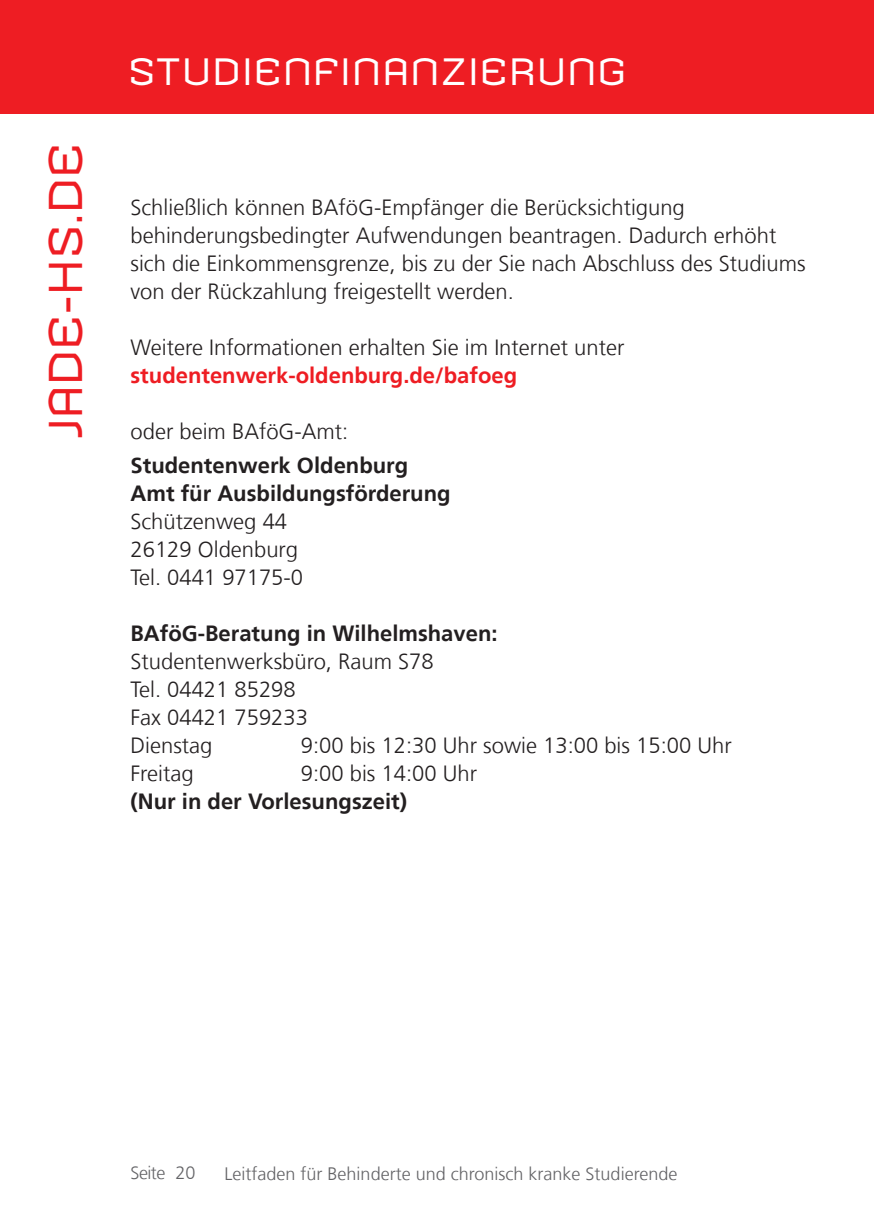
<style>
.page{position:relative;width:874px;height:1225px;background:#fff}
.page>*{position:absolute;margin:0;border:0;box-sizing:border-box;transform-origin:0 0}
.t1{font:46px "Armada";letter-spacing:-.025em;color:#ee1d23}
.t2{font:37px "Armada";color:#fff}
.t3{font:300 22px/28px "NDS Frutiger";color:#231f20}
.t4{font:700 22px/28px "NDS Frutiger";color:#231f20}
.t5{font:700 22px "NDS Frutiger";color:#ee1d23}
.t6{font:300 18px "NDS Frutiger";color:#636366}
</style>
<div class="page">
<div style="left:0;top:0;width:873px;height:113px;background:#ee1d23"></div>
<h1 class="t1" style="left:38px;top:440px;width:300px;rotate:-90deg">JADE-HS.DE</h1>
<h2 class="t2" style="left:128px;top:50px;width:500px">STUDIENFINANZIERUNG</h2>
<p class="t3" style="left:130px;top:194px;width:676px">Schließlich können BAföG-Empfänger die Berücksichtigung behinderungsbedingter Aufwendungen beantragen. Dadurch erhöht sich die Einkommensgrenze, bis zu der Sie nach Abschluss des Studiums von der Rückzahlung freigestellt werden.</p>
<p class="t3" style="left:130px;top:334px;width:495px">Weitere Informationen erhalten Sie im Internet unter</p>
<p class="t5" style="left:130px;top:362px;width:388px">studentenwerk-oldenburg.de/bafoeg</p>
<p class="t3" style="left:130px;top:418px;width:219px">oder beim BAföG-Amt:</p>
<p class="t4" style="left:130px;top:451px;width:321px">Studentenwerk Oldenburg<br>Amt für Ausbildungsförderung</p>
<p class="t3" style="left:130px;top:507px;width:174px">Schützenweg 44<br>26129 Oldenburg<br>Tel. 0441 97175-0</p>
<p class="t4" style="left:130px;top:619px;width:368px">BAföG-Beratung in Wilhelmshaven:</p>
<p class="t3" style="left:130px;top:647px;width:304px">Studentenwerksbüro, Raum S78<br>Tel. 04421 85298<br>Fax 04421 759233<br>Dienstag</p>
<p class="t3" style="left:300px;top:731px;width:432px">9:00 bis 12:30 Uhr sowie 13:00 bis 15:00 Uhr</p>
<p class="t3" style="left:130px;top:759px;width:65px">Freitag</p>
<p class="t3" style="left:300px;top:759px;width:178px">9:00 bis 14:00 Uhr</p>
<p class="t4" style="left:130px;top:787px;width:278px">(Nur in der Vorlesungszeit)</p>
<p class="t6" style="left:130px;top:1162px;width:67px">Seite 20</p>
<p class="t6" style="left:224px;top:1163px;width:454px">Leitfaden für Behinderte und chronisch kranke Studierende</p>
</div>
